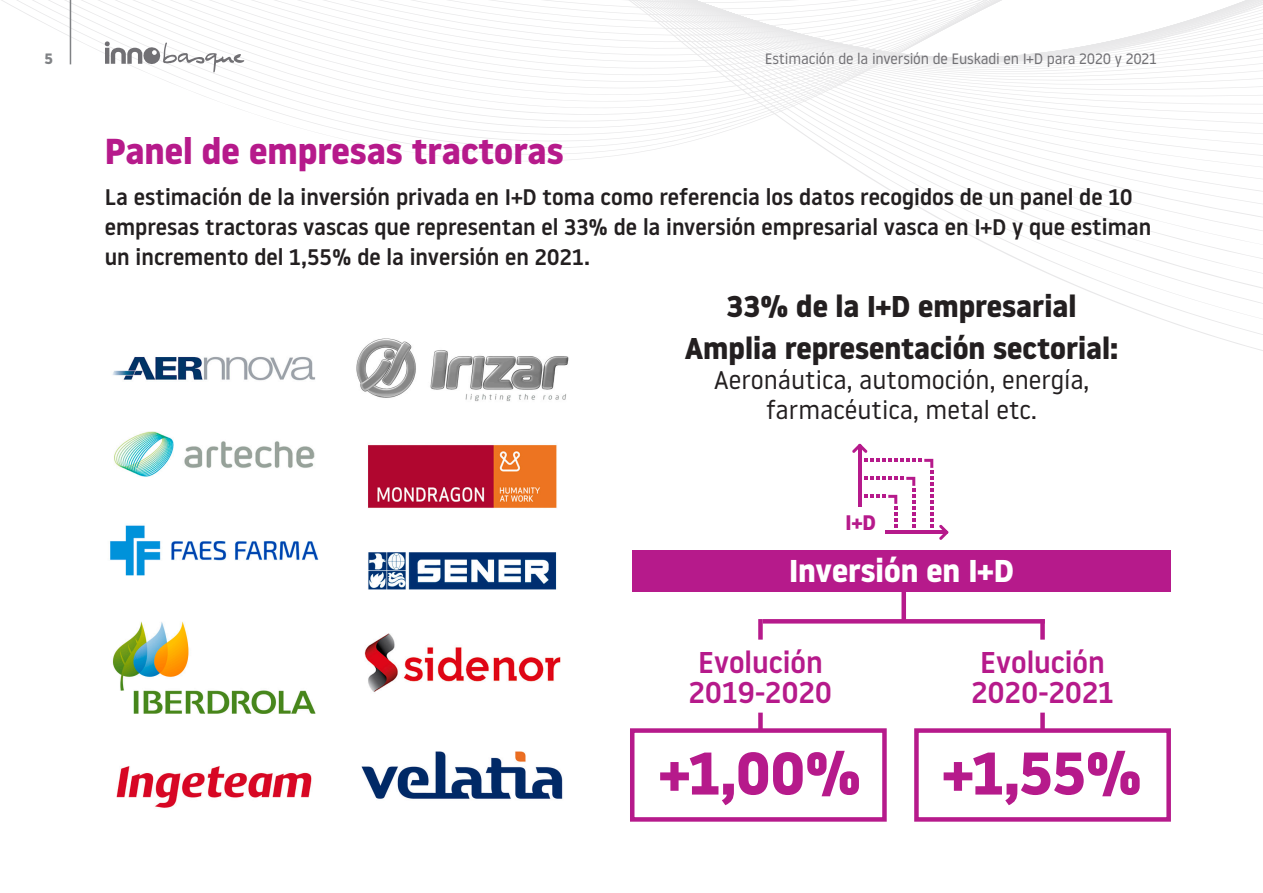
<style>
.page{position:relative;width:1263px;height:893px;background:#fff}
.page>*{position:absolute;margin:0;border:0;box-sizing:border-box;transform-origin:0 0}
.t1{font:700 60px "Noway";color:#b61a8b}
.t2{font:700 36px "Noway";color:#b61a8b}
.t3{font:700 31.5px "Noway";color:#fff}
.t4{font:700 30px "Noway";color:#231f20}
.t5{font:500 30px "Noway";color:#b61a8b}
.t6{font:25.5px "Noway";color:#231f20}
.t7{font:500 22.5px/30px "Noway";color:#231f20}
.t8{font:700 21px "Noway";color:#b61a8b}
.t9{font:15px "Noway";letter-spacing:-.01em;color:#717074}
.t10{font:700 15px "Noway";color:#808285}
</style>
<div class="page">
<svg style="left:1px;top:0;width:1262px;height:351px"></svg>
<svg style="left:105px;top:41px;width:139px;height:31px"></svg>
<hr style="left:70px;top:0;width:1px;height:64px;background:#808285">
<div style="left:901px;top:591px;width:5px;height:30px;background:#b61a8b"></div>
<div style="left:632px;top:550px;width:539px;height:41px;background:#b61a8b"></div>
<img style="left:97px;top:331px;width:489px;height:477px">
<div style="left:758px;top:619px;width:5px;height:21px;background:#b61a8b"></div>
<div style="left:763px;top:619px;width:282px;height:5px;background:#b61a8b"></div>
<div style="left:1040px;top:619px;width:5px;height:21px;background:#b61a8b"></div>
<div style="left:758px;top:713px;width:5px;height:17px;background:#b61a8b"></div>
<div style="left:1040px;top:713px;width:5px;height:17px;background:#b61a8b"></div>
<div style="left:630px;top:728px;width:257px;height:94px;border:4px solid #b61a8b"></div>
<div style="left:914px;top:728px;width:257px;height:94px;border:4px solid #b61a8b"></div>
<hr style="left:885px;top:531px;width:62px;height:3px;background:#b61a8b">
<svg style="left:939px;top:525px;width:9px;height:15px"></svg>
<hr style="left:858px;top:445px;width:3px;height:62px;background:#b61a8b">
<svg style="left:852px;top:444px;width:15px;height:9px"></svg>
<svg style="left:864px;top:459px;width:69px;height:69px"></svg>
<p class="t10" style="left:45px;top:50px;width:10px">5</p>
<p class="t2" style="left:105px;top:130px;width:460px">Panel de empresas tractoras</p>
<p class="t9" style="left:765px;top:49px;width:393px">Estimación de la inversión de Euskadi en I+D para 2020 y 2021</p>
<p class="t7" style="left:105px;top:182px;width:1048px">La estimación de la inversión privada en I+D toma como referencia los datos recogidos de un panel de 10 empresas tractoras vascas que representan el 33% de la inversión empresarial vasca en I+D y que estiman un incremento del 1,55% de la inversión en 2021.</p>
<p class="t4" style="left:727px;top:289px;width:351px">33% de la I+D empresarial</p>
<p class="t4" style="left:685px;top:331px;width:435px">Amplia representación sectorial:</p>
<p class="t6" style="left:714px;top:363px;width:377px">Aeronáutica, automoción, energía,</p>
<p class="t6" style="left:766px;top:393px;width:272px">farmacéutica, metal etc.</p>
<p class="t8" style="left:845px;top:510px;width:32px">I+D</p>
<p class="t3" style="left:789px;top:552px;width:227px">Inversión en I+D</p>
<p class="t5" style="left:698px;top:641px;width:126px">Evolución</p>
<p class="t5" style="left:689px;top:671px;width:145px">2019-2020</p>
<p class="t1" style="left:659px;top:739px;width:204px">+1,00%</p>
<p class="t5" style="left:980px;top:641px;width:126px">Evolución</p>
<p class="t5" style="left:971px;top:671px;width:144px">2020-2021</p>
<p class="t1" style="left:943px;top:739px;width:201px">+1,55%</p>
</div>
